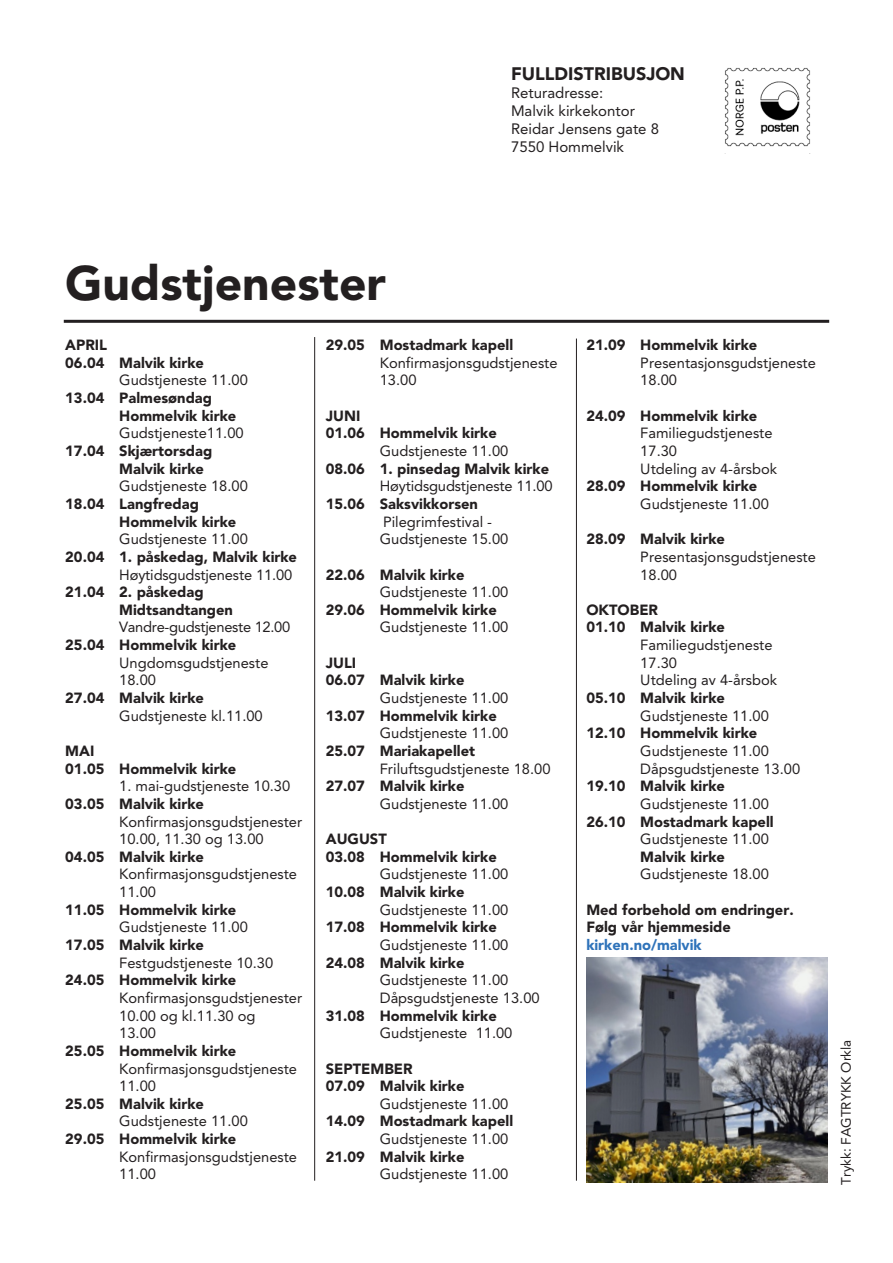
<style>
.page{position:relative;width:893px;height:1263px;background:#fff}
.page>*{position:absolute;margin:0;border:0;box-sizing:border-box;transform-origin:0 0}
.t1{font:900 48px "Avenir";color:#231f20}
.t2{font:900 18px "Avenir";color:#231f20}
.t3{font:15px/18px "Avenir";color:#231f20}
.t4{font:14.7px/17.7px "Avenir";color:#231f20}
.t5{font:900 14.7px/17.7px "Avenir";color:#231f20}
.t6{font:14.7px "Avenir";letter-spacing:-.02em;color:#231f20}
.t7{font:900 14.7px "Avenir";color:#2f73ba}
.t8{font:13.5px "Avenir";color:#231f20}
</style>
<div class="page">
<img style="left:725px;top:68px;width:85px;height:79px">
<hr style="left:64px;top:320px;width:765px;height:3px;background:#231f20">
<hr style="left:314px;top:337px;width:1px;height:844px;background:#231f20">
<hr style="left:576px;top:339px;width:1px;height:842px;background:#231f20">
<img style="left:586px;top:958px;width:242px;height:225px">
<p class="t2" style="left:511px;top:62px;width:175px">FULLDISTRIBUSJON</p>
<p class="t3" style="left:511px;top:83px;width:150px">Returadresse:<br>Malvik kirkekontor<br>Reidar Jensens gate 8<br>7550 Hommelvik</p>
<h1 class="t1" style="left:65px;top:254px;width:322px">Gudstjenester</h1>
<p class="t5" style="left:65px;top:336px;width:140px">APRIL<br>06.04 Malvik kirke</p>
<p class="t4" style="left:119px;top:372px;width:130px">Gudstjeneste 11.00</p>
<p class="t5" style="left:119px;top:389px;width:119px;text-indent:-54px">13.04 Palmesøndag<br>Hommelvik kirke</p>
<p class="t4" style="left:119px;top:425px;width:126px">Gudstjeneste11.00</p>
<p class="t5" style="left:119px;top:442px;width:95px;text-indent:-54px">17.04 Skjærtorsdag<br>Malvik kirke</p>
<p class="t4" style="left:119px;top:477px;width:130px">Gudstjeneste 18.00</p>
<p class="t5" style="left:119px;top:495px;width:119px;text-indent:-54px">18.04 Langfredag<br>Hommelvik kirke</p>
<p class="t4" style="left:119px;top:530px;width:130px">Gudstjeneste 11.00</p>
<p class="t5" style="left:65px;top:548px;width:233px">20.04 1. påskedag, Malvik kirke</p>
<p class="t4" style="left:119px;top:566px;width:174px">Høytidsgudstjeneste 11.00</p>
<p class="t5" style="left:119px;top:583px;width:115px;text-indent:-54px">21.04 2. påskedag<br>Midtsandtangen</p>
<p class="t6" style="left:119px;top:619px;width:173px">Vandre-gudstjeneste 12.00</p>
<p class="t5" style="left:65px;top:636px;width:173px">25.04 Hommelvik kirke</p>
<p class="t4" style="left:119px;top:654px;width:151px">Ungdomsgudstjeneste<br>18.00</p>
<p class="t5" style="left:65px;top:689px;width:140px">27.04 Malvik kirke</p>
<p class="t4" style="left:119px;top:707px;width:145px">Gudstjeneste kl.11.00</p>
<p class="t5" style="left:65px;top:742px;width:173px">MAI<br>01.05 Hommelvik kirke</p>
<p class="t4" style="left:119px;top:777px;width:173px">1. mai-gudstjeneste 10.30</p>
<p class="t5" style="left:65px;top:795px;width:140px">03.05 Malvik kirke</p>
<p class="t4" style="left:119px;top:813px;width:185px">Konfirmasjonsgudstjenester<br>10.00, 11.30 og 13.00</p>
<p class="t5" style="left:65px;top:848px;width:140px">04.05 Malvik kirke</p>
<p class="t4" style="left:119px;top:866px;width:179px">Konfirmasjonsgudstjeneste<br>11.00</p>
<p class="t5" style="left:65px;top:901px;width:173px">11.05 Hommelvik kirke</p>
<p class="t4" style="left:119px;top:918px;width:130px">Gudstjeneste 11.00</p>
<p class="t5" style="left:65px;top:936px;width:140px">17.05 Malvik kirke</p>
<p class="t4" style="left:119px;top:954px;width:155px">Festgudstjeneste 10.30</p>
<p class="t5" style="left:65px;top:971px;width:173px">24.05 Hommelvik kirke</p>
<p class="t4" style="left:119px;top:989px;width:185px">Konfirmasjonsgudstjenester<br>10.00 og kl.11.30 og<br>13.00</p>
<p class="t5" style="left:65px;top:1042px;width:173px">25.05 Hommelvik kirke</p>
<p class="t4" style="left:119px;top:1060px;width:179px">Konfirmasjonsgudstjeneste<br>11.00</p>
<p class="t5" style="left:65px;top:1095px;width:140px">25.05 Malvik kirke</p>
<p class="t4" style="left:119px;top:1112px;width:130px">Gudstjeneste 11.00</p>
<p class="t5" style="left:65px;top:1130px;width:173px">29.05 Hommelvik kirke</p>
<p class="t4" style="left:119px;top:1148px;width:179px">Konfirmasjonsgudstjeneste<br>11.00</p>
<p class="t5" style="left:326px;top:336px;width:189px">29.05 Mostadmark kapell</p>
<p class="t4" style="left:380px;top:354px;width:179px">Konfirmasjonsgudstjeneste<br>13.00</p>
<p class="t5" style="left:326px;top:407px;width:173px">JUNI<br>01.06 Hommelvik kirke</p>
<p class="t4" style="left:380px;top:442px;width:130px">Gudstjeneste 11.00</p>
<p class="t5" style="left:326px;top:460px;width:225px">08.06 1. pinsedag Malvik kirke</p>
<p class="t4" style="left:380px;top:477px;width:174px">Høytidsgudstjeneste 11.00</p>
<p class="t5" style="left:326px;top:495px;width:154px">15.06 Saksvikkorsen</p>
<p class="t4" style="left:380px;top:513px;width:130px">Pilegrimfestival -<br>Gudstjeneste 15.00</p>
<p class="t5" style="left:326px;top:565px;width:140px">22.06 Malvik kirke</p>
<p class="t4" style="left:380px;top:583px;width:130px">Gudstjeneste 11.00</p>
<p class="t5" style="left:326px;top:601px;width:173px">29.06 Hommelvik kirke</p>
<p class="t4" style="left:380px;top:619px;width:130px">Gudstjeneste 11.00</p>
<p class="t5" style="left:326px;top:654px;width:140px">JULI<br>06.07 Malvik kirke</p>
<p class="t4" style="left:380px;top:689px;width:130px">Gudstjeneste 11.00</p>
<p class="t5" style="left:326px;top:707px;width:173px">13.07 Hommelvik kirke</p>
<p class="t4" style="left:380px;top:724px;width:130px">Gudstjeneste 11.00</p>
<p class="t5" style="left:326px;top:742px;width:151px">25.07 Mariakapellet</p>
<p class="t4" style="left:380px;top:760px;width:172px">Friluftsgudstjeneste 18.00</p>
<p class="t5" style="left:326px;top:777px;width:140px">27.07 Malvik kirke</p>
<p class="t4" style="left:380px;top:795px;width:130px">Gudstjeneste 11.00</p>
<p class="t5" style="left:326px;top:830px;width:173px">AUGUST<br>03.08 Hommelvik kirke</p>
<p class="t4" style="left:380px;top:866px;width:130px">Gudstjeneste 11.00</p>
<p class="t5" style="left:326px;top:883px;width:140px">10.08 Malvik kirke</p>
<p class="t4" style="left:380px;top:901px;width:130px">Gudstjeneste 11.00</p>
<p class="t5" style="left:326px;top:918px;width:173px">17.08 Hommelvik kirke</p>
<p class="t4" style="left:380px;top:936px;width:130px">Gudstjeneste 11.00</p>
<p class="t5" style="left:326px;top:954px;width:140px">24.08 Malvik kirke</p>
<p class="t4" style="left:380px;top:971px;width:161px">Gudstjeneste 11.00<br>Dåpsgudstjeneste 13.00</p>
<p class="t5" style="left:326px;top:1006px;width:173px">31.08 Hommelvik kirke</p>
<p class="t4" style="left:380px;top:1024px;width:134px">Gudstjeneste 11.00</p>
<p class="t5" style="left:326px;top:1059px;width:140px">SEPTEMBER<br>07.09 Malvik kirke</p>
<p class="t4" style="left:380px;top:1095px;width:130px">Gudstjeneste 11.00</p>
<p class="t5" style="left:326px;top:1112px;width:189px">14.09 Mostadmark kapell</p>
<p class="t4" style="left:380px;top:1130px;width:130px">Gudstjeneste 11.00</p>
<p class="t5" style="left:326px;top:1148px;width:140px">21.09 Malvik kirke</p>
<p class="t4" style="left:380px;top:1165px;width:130px">Gudstjeneste 11.00</p>
<p class="t5" style="left:586px;top:336px;width:173px">21.09 Hommelvik kirke</p>
<p class="t4" style="left:640px;top:354px;width:177px">Presentasjonsgudstjeneste<br>18.00</p>
<p class="t5" style="left:586px;top:407px;width:173px">24.09 Hommelvik kirke</p>
<p class="t4" style="left:640px;top:425px;width:138px">Familiegudstjeneste<br>17.30<br>Utdeling av 4-årsbok</p>
<p class="t5" style="left:586px;top:477px;width:173px">28.09 Hommelvik kirke</p>
<p class="t4" style="left:640px;top:495px;width:130px">Gudstjeneste 11.00</p>
<p class="t5" style="left:586px;top:530px;width:140px">28.09 Malvik kirke</p>
<p class="t4" style="left:640px;top:548px;width:177px">Presentasjonsgudstjeneste<br>18.00</p>
<p class="t5" style="left:586px;top:601px;width:140px">OKTOBER<br>01.10 Malvik kirke</p>
<p class="t4" style="left:640px;top:636px;width:138px">Familiegudstjeneste<br>17.30<br>Utdeling av 4-årsbok</p>
<p class="t5" style="left:586px;top:689px;width:140px">05.10 Malvik kirke</p>
<p class="t4" style="left:640px;top:707px;width:130px">Gudstjeneste 11.00</p>
<p class="t5" style="left:586px;top:724px;width:173px">12.10 Hommelvik kirke</p>
<p class="t4" style="left:640px;top:742px;width:161px">Gudstjeneste 11.00<br>Dåpsgudstjeneste 13.00</p>
<p class="t5" style="left:586px;top:777px;width:140px">19.10 Malvik kirke</p>
<p class="t4" style="left:640px;top:795px;width:130px">Gudstjeneste 11.00</p>
<p class="t5" style="left:586px;top:812px;width:189px">26.10 Mostadmark kapell</p>
<p class="t4" style="left:640px;top:830px;width:130px">Gudstjeneste 11.00</p>
<p class="t5" style="left:640px;top:848px;width:86px">Malvik kirke</p>
<p class="t4" style="left:640px;top:866px;width:130px">Gudstjeneste 18.00</p>
<p class="t5" style="left:586px;top:901px;width:209px">Med forbehold om endringer.<br>Følg vår hjemmeside</p>
<p class="t7" style="left:586px;top:936px;width:117px">kirken.no/malvik</p>
<p class="t8" style="left:838px;top:1185px;width:147px;rotate:-90deg">Trykk: FAGTRYKK Orkla</p>
</div>
